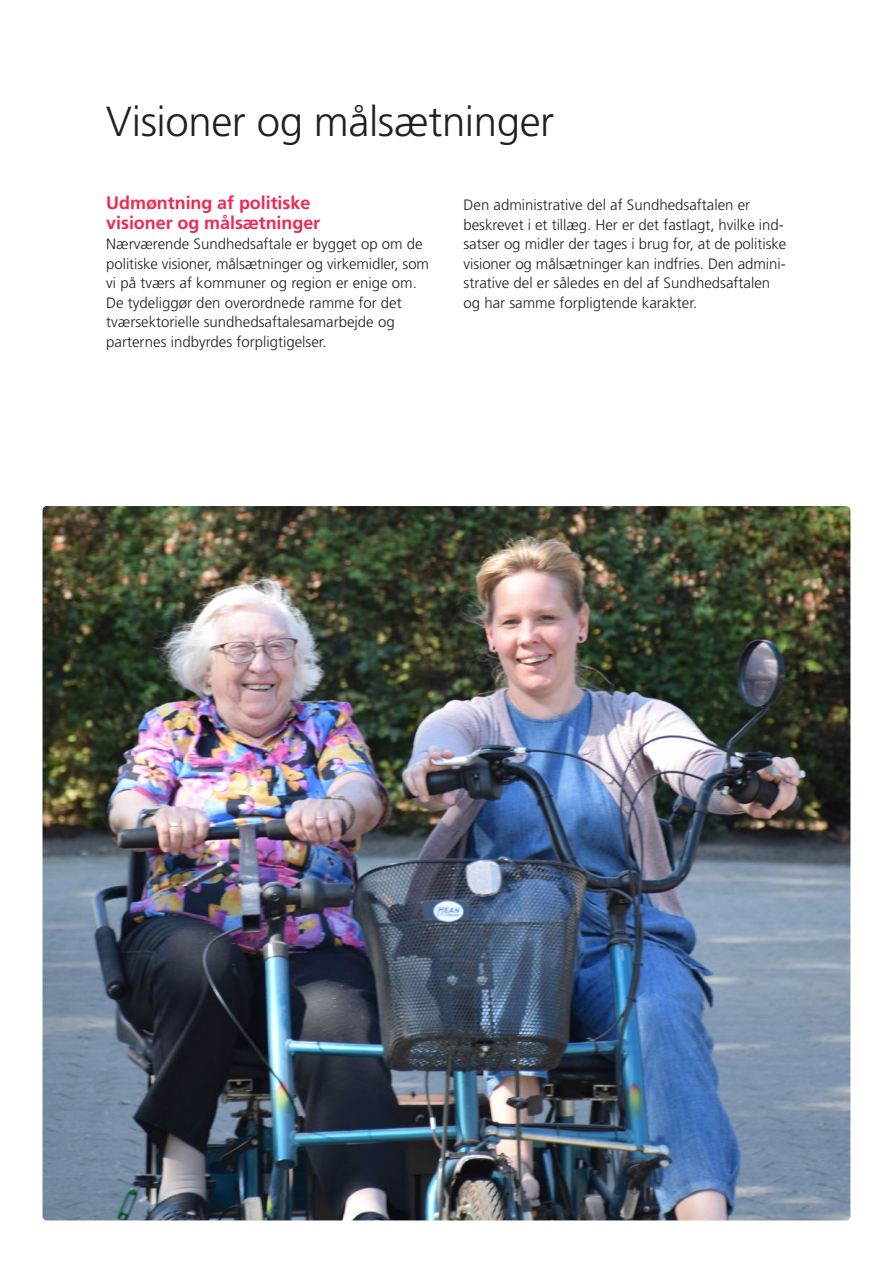
<style>
.page{position:relative;width:893px;height:1263px;background:#fff}
.page>*{position:absolute;margin:0;border:0;box-sizing:border-box;transform-origin:0 0}
.t1{font:300 42px "Frutiger";letter-spacing:-.01em;color:#231f20}
.t2{font:700 18px/20.2px "Frutiger";letter-spacing:-.005em;color:#ee2953}
.t3{font:300 15px/19.5px "Frutiger";color:#231f20}
</style>
<div class="page">
<img style="left:43px;top:506px;width:807px;height:714px">
<h1 class="t1" style="left:106px;top:104px;width:449px">Visioner og målsætninger</h1>
<p class="t2" style="left:106px;top:193px;width:215px">Udmøntning af politiske visioner og målsætninger</p>
<p class="t3" style="left:106px;top:235px;width:324px">Nærværende Sundhedsaftale er bygget op om de politiske visioner, målsætninger og virkemidler, som vi på tværs af kommuner og region er enige om.<br>De tydeliggør den overordnede ramme for det tværsektorielle sundhedsaftalesamarbejde og parternes indbyrdes forpligtigelser.</p>
<p class="t3" style="left:463px;top:196px;width:324px">Den administrative del af Sundhedsaftalen er beskrevet i et tillæg. Her er det fastlagt, hvilke ind&shy;satser og midler der tages i brug for, at de politiske visioner og målsætninger kan indfries. Den admini&shy;strative del er således en del af Sundhedsaftalen og har samme forpligtende karakter.</p>
</div>
